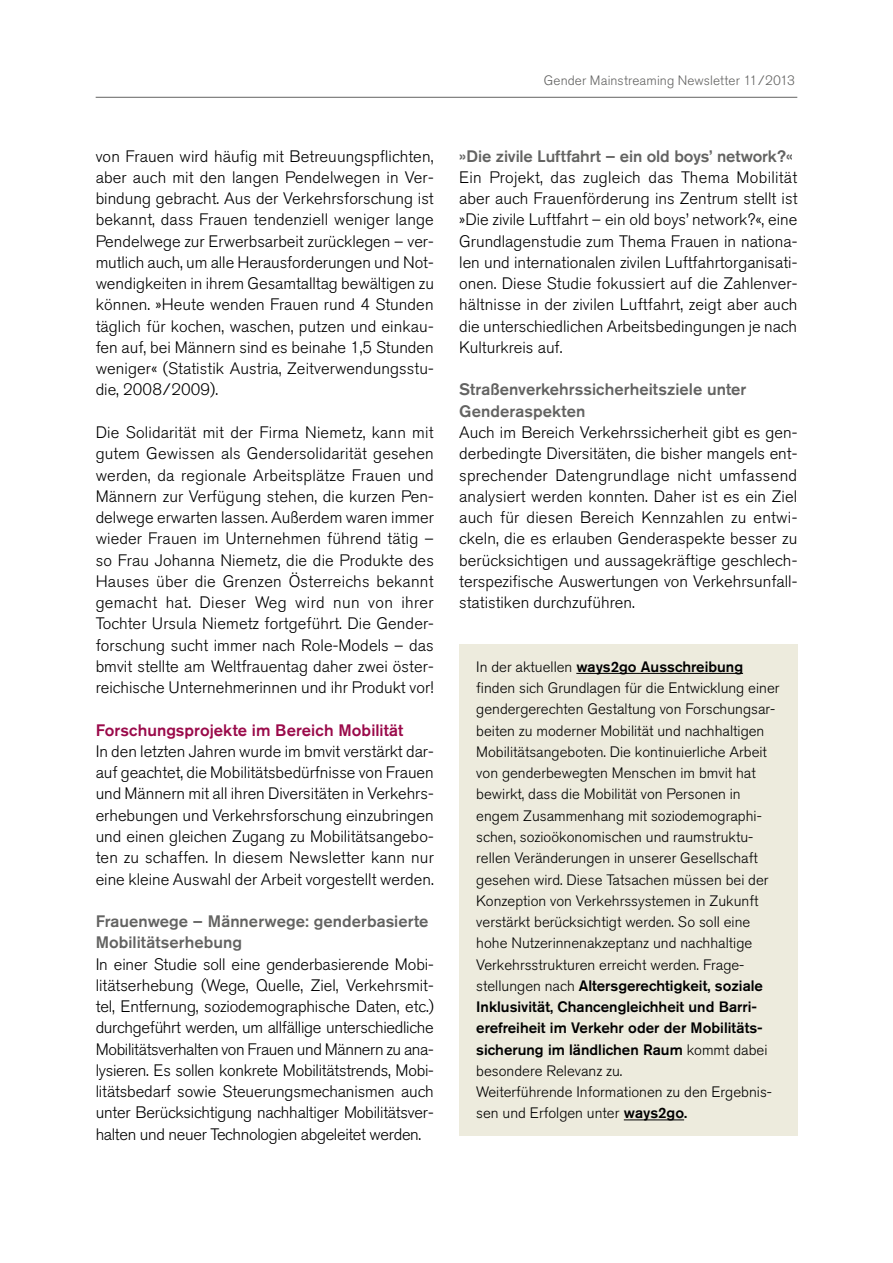
<style>
.page{position:relative;width:893px;height:1263px;background:#fff}
.page>*{position:absolute;margin:0;border:0;box-sizing:border-box;transform-origin:0 0}
.NL_-_Lauftext{font:300 16.5px/21.3px "Akzidenz Grotesk Pro";color:#000;text-align:justify}
.NL_-_Headline_3{font:500 16.5px/21.3px "Akzidenz Grotesk Pro";letter-spacing:.005em;color:#636362}
.NL_-_Headline_2{font:500 16.5px "Akzidenz Grotesk Pro";letter-spacing:.005em;color:#9a0a4a}
.NL_-_Box{font:300 15px/21.3px "Akzidenz Grotesk Pro";color:#000}
.t1{font:300 13.5px "Akzidenz Grotesk Pro";letter-spacing:.01em;color:#636362}
.s1{font-weight:500}
</style>
<div class="page">
<hr style="left:96px;top:97px;width:701px;height:1px;background:#636362">
<div style="left:459px;top:644px;width:338px;height:49px;background:#edebdd"></div>
<hr style="left:576px;top:673px;width:167px;height:1px;background:#000">
<div style="left:459px;top:693px;width:338px;height:21px;background:#edebdd"></div>
<div style="left:459px;top:714px;width:338px;height:22px;background:#edebdd"></div>
<div style="left:459px;top:736px;width:338px;height:21px;background:#edebdd"></div>
<div style="left:459px;top:757px;width:338px;height:21px;background:#edebdd"></div>
<div style="left:459px;top:778px;width:338px;height:21px;background:#edebdd"></div>
<div style="left:459px;top:799px;width:338px;height:22px;background:#edebdd"></div>
<div style="left:459px;top:821px;width:338px;height:21px;background:#edebdd"></div>
<div style="left:459px;top:842px;width:338px;height:21px;background:#edebdd"></div>
<div style="left:459px;top:863px;width:338px;height:21px;background:#edebdd"></div>
<div style="left:459px;top:884px;width:338px;height:22px;background:#edebdd"></div>
<div style="left:459px;top:906px;width:338px;height:21px;background:#edebdd"></div>
<div style="left:459px;top:927px;width:338px;height:21px;background:#edebdd"></div>
<div style="left:459px;top:948px;width:338px;height:21px;background:#edebdd"></div>
<div style="left:459px;top:969px;width:338px;height:22px;background:#edebdd"></div>
<div style="left:459px;top:991px;width:338px;height:21px;background:#edebdd"></div>
<div style="left:459px;top:1012px;width:338px;height:21px;background:#edebdd"></div>
<div style="left:459px;top:1033px;width:338px;height:21px;background:#edebdd"></div>
<div style="left:459px;top:1054px;width:338px;height:22px;background:#edebdd"></div>
<div style="left:459px;top:1076px;width:338px;height:21px;background:#edebdd"></div>
<div style="left:459px;top:1097px;width:338px;height:38px;background:#edebdd"></div>
<hr style="left:624px;top:1119px;width:60px;height:1px;background:#000">
<p class="NL_-_Lauftext" style="left:96px;top:145px;width:340px">von Frauen wird häufig mit Betreuungspflichten, aber auch mit den langen Pendelwegen in Ver&shy;bindung gebracht. Aus der Verkehrsforschung ist bekannt, dass Frauen tendenziell weniger lange Pendelwege zur Erwerbsarbeit zurücklegen – ver&shy;mutlich auch, um alle Herausforderungen und Not&shy;wendigkeiten in ihrem Gesamtalltag bewältigen zu können. »Heute wenden Frauen rund 4 Stunden täglich für kochen, waschen, putzen und einkau&shy;fen auf, bei Männern sind es beinahe 1,5 Stunden weniger« (Statistik Austria, Zeitverwendungsstu&shy;die, 2008/2009).</p>
<p class="NL_-_Lauftext" style="left:96px;top:422px;width:340px">Die Solidarität mit der Firma Niemetz, kann mit gutem Gewissen als Gendersolidarität gesehen werden, da regionale Arbeitsplätze Frauen und Männern zur Verfügung stehen, die kurzen Pen&shy;delwege erwarten lassen. Außerdem waren immer wieder Frauen im Unternehmen führend tätig – so Frau Johanna Niemetz, die die Produkte des Hauses über die Grenzen Österreichs bekannt gemacht hat. Dieser Weg wird nun von ihrer Tochter Ursula Niemetz fortgeführt. Die Gender&shy;forschung sucht immer nach Role-Models – das bmvit stellte am Weltfrauentag daher zwei öster&shy;reichische Unternehmerinnen und ihr Produkt vor!</p>
<h2 class="NL_-_Headline_2" style="left:96px;top:719px;width:309px">Forschungsprojekte im Bereich Mobilität</h2>
<p class="NL_-_Lauftext" style="left:96px;top:740px;width:340px">In den letzten Jahren wurde im bmvit verstärkt dar&shy;auf geachtet, die Mobilitätsbedürfnisse von Frauen und Männern mit all ihren Diversitäten in Verkehrs&shy;erhebungen und Verkehrsforschung einzubringen und einen gleichen Zugang zu Mobilitätsangebo&shy;ten zu schaffen. In diesem Newsletter kann nur eine kleine Auswahl der Arbeit vorgestellt werden.</p>
<h3 class="NL_-_Headline_3" style="left:96px;top:910px;width:334px">Frauenwege – Männerwege: genderbasierte<br>Mobilitätserhebung</h3>
<p class="NL_-_Lauftext" style="left:96px;top:953px;width:340px">In einer Studie soll eine genderbasierende Mobi&shy;litätserhebung (Wege, Quelle, Ziel, Verkehrsmit&shy;tel, Entfernung, soziodemographische Daten, etc.) durchgeführt werden, um allfällige unterschiedliche Mobilitätsverhalten von Frauen und Männern zu ana&shy;lysieren. Es sollen konkrete Mobilitätstrends, Mobi&shy;litätsbedarf sowie Steuerungsmechanismen auch unter Berücksichtigung nachhaltiger Mobilitätsver&shy;halten und neuer Technologien abgeleitet werden.</p>
<p class="t1" style="left:544px;top:72px;width:253px">Gender Mainstreaming Newsletter 11/2013</p>
<h3 class="NL_-_Headline_3" style="left:459px;top:145px;width:335px">»Die zivile Luftfahrt – ein old boys’ network?«</h3>
<p class="NL_-_Lauftext" style="left:459px;top:166px;width:340px">Ein Projekt, das zugleich das Thema Mobilität aber auch Frauenförderung ins Zentrum stellt ist »Die zivile Luftfahrt – ein old boys’ network?«, eine Grundlagenstudie zum Thema Frauen in nationa&shy;len und internationalen zivilen Luftfahrtorganisati&shy;onen. Diese Studie fokussiert auf die Zahlenver&shy;hältnisse in der zivilen Luftfahrt, zeigt aber auch die unterschiedlichen Arbeitsbedingungen je nach Kulturkreis auf.</p>
<h3 class="NL_-_Headline_3" style="left:459px;top:379px;width:289px">Straßenverkehrssicherheitsziele unter<br>Genderaspekten</h3>
<p class="NL_-_Lauftext" style="left:459px;top:422px;width:340px">Auch im Bereich Verkehrssicherheit gibt es gen&shy;derbedingte Diversitäten, die bisher mangels ent&shy;sprechender Datengrundlage nicht umfassend analysiert werden konnten. Daher ist es ein Ziel auch für diesen Bereich Kennzahlen zu entwi&shy;ckeln, die es erlauben Genderaspekte besser zu berücksichtigen und aussagekräftige geschlech&shy;terspezifische Auswertungen von Verkehrsunfall&shy;statistiken durchzuführen.</p>
<p class="NL_-_Box" style="left:476px;top:656px;width:305px">In der aktuellen <span class="s1">ways2go Ausschreibung </span>finden sich Grundlagen für die Entwicklung einer gendergerechten Gestaltung von Forschungsar&shy;beiten zu moderner Mobilität und nachhaltigen Mobilitätsangeboten. Die kontinuierliche Arbeit von genderbewegten Menschen im bmvit hat bewirkt, dass die Mobilität von Personen in engem Zusammenhang mit soziodemographi&shy;schen, sozioökonomischen und raumstruktu&shy;rellen Veränderungen in unserer Gesellschaft gesehen wird. Diese Tatsachen müssen bei der Konzeption von Verkehrssystemen in Zukunft verstärkt berücksichtigt werden. So soll eine hohe Nutzerinnenakzeptanz und nachhaltige Verkehrsstrukturen erreicht werden. Frage&shy;stellungen nach <span class="s1">Altersgerechtigkeit, soziale Inklusivität, Chancengleichheit und Barri&shy;erefreiheit im Verkehr oder der Mobilitäts&shy;sicherung im ländlichen Raum</span> kommt dabei besondere Relevanz zu.<br>Weiterführende Informationen zu den Ergebnis&shy;sen und Erfolgen unter <span class="s1">ways2go.</span></p>
</div>
